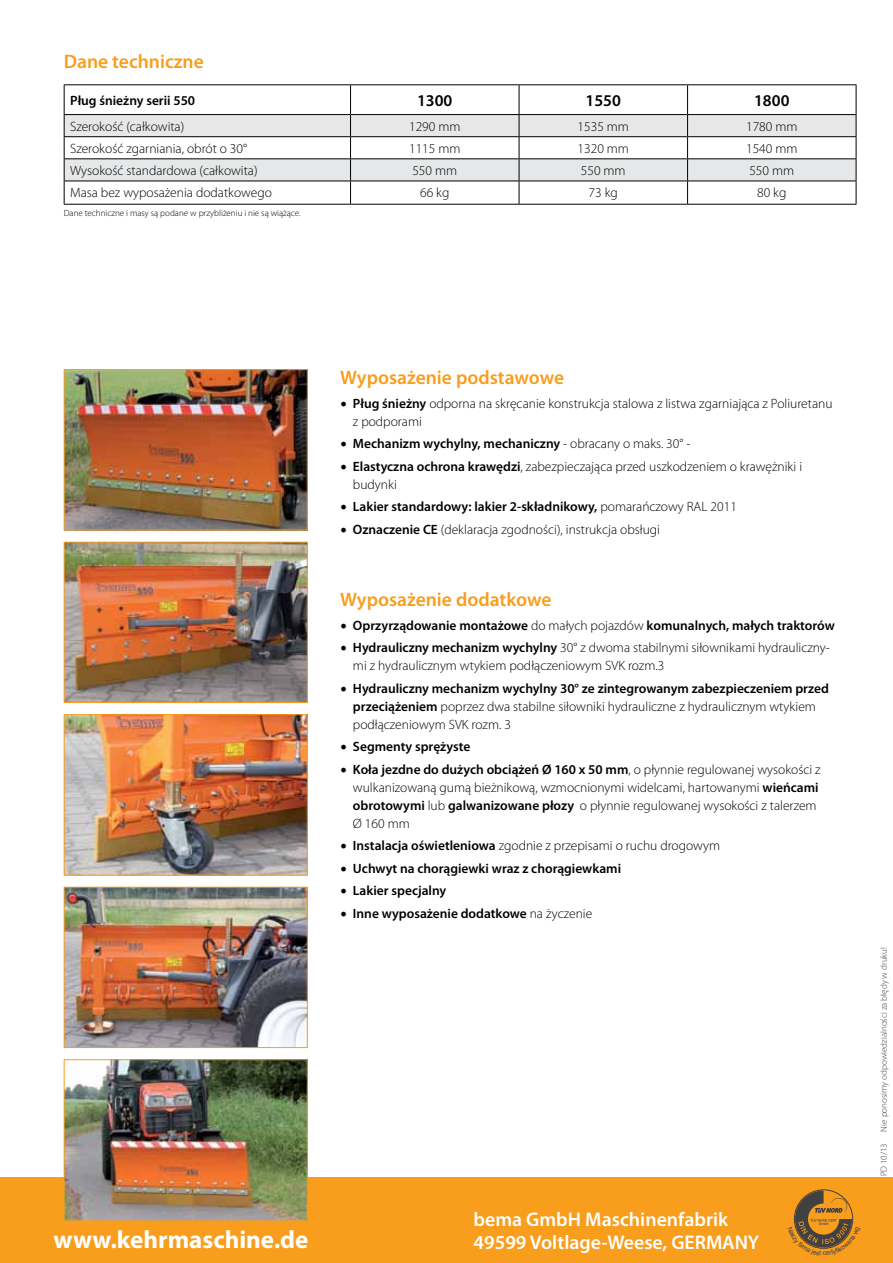
<style>
.page{position:relative;width:893px;height:1263px;background:#fff}
.page>*{position:absolute;margin:0;border:0;box-sizing:border-box;transform-origin:0 0}
.t1{font:700 25.05px "Myriad Pro";color:#fff}
.t2{font:600 19.8px "Myriad Pro";color:#fff}
.t3{font:600 19.5px "Myriad Pro";color:#f99d1c}
.t4{font:600 16.5px "Myriad Pro";color:#000}
.t5{font:300 13.5px/18px "Myriad Pro";color:#000}
.t6{font:600 13.5px "Myriad Pro";color:#000}
.t7{font:300 9px "Myriad Pro";color:#000}
.t8{font:300 9px "Myriad Pro";color:#414042}
.s1{font-family:"Minion Pro";font-weight:400;font-size:18px}
.s2{font-weight:600}
.s3{font-weight:300}
</style>
<div class="page">
<div style="left:0;top:1178px;width:893px;height:85px;background:#f99d1c"></div>
<img style="left:66px;top:716px;width:240px;height:157px">
<div style="left:64px;top:714px;width:244px;height:161px;border:1px solid #f99d1c"></div>
<img style="left:66px;top:371px;width:240px;height:157px">
<div style="left:64px;top:369px;width:244px;height:161px;border:1px solid #f99d1c"></div>
<img style="left:66px;top:889px;width:240px;height:157px">
<div style="left:64px;top:887px;width:244px;height:161px;border:1px solid #f99d1c"></div>
<img style="left:66px;top:544px;width:240px;height:157px">
<div style="left:64px;top:542px;width:244px;height:161px;border:1px solid #f99d1c"></div>
<img style="left:66px;top:1061px;width:240px;height:157px">
<div style="left:64px;top:1059px;width:244px;height:161px;border:1px solid #f99d1c"></div>
<hr style="left:64px;top:84px;width:287px;height:1px;background:#000">
<hr style="left:351px;top:84px;width:168px;height:1px;background:#000">
<hr style="left:519px;top:84px;width:169px;height:1px;background:#000">
<hr style="left:688px;top:84px;width:168px;height:1px;background:#000">
<svg style="left:64px;top:85px;width:793px;height:119px"></svg>
<hr style="left:64px;top:181px;width:287px;height:1px;background:#000">
<hr style="left:351px;top:181px;width:168px;height:1px;background:#000">
<hr style="left:519px;top:181px;width:169px;height:1px;background:#000">
<hr style="left:688px;top:181px;width:168px;height:1px;background:#000">
<hr style="left:64px;top:204px;width:287px;height:1px;background:#000">
<hr style="left:351px;top:204px;width:168px;height:1px;background:#000">
<hr style="left:519px;top:204px;width:169px;height:1px;background:#000">
<hr style="left:688px;top:204px;width:168px;height:1px;background:#000">
<svg style="left:793px;top:1190px;width:61px;height:59px"></svg>
<h3 class="t3" style="left:64px;top:49px;width:142px">Dane techniczne</h3>
<p class="t6" style="left:70px;top:92px;width:127px">Pług śnieżny serii 550</p>
<p class="t4" style="left:417px;top:90px;width:37px">1300</p>
<p class="t4" style="left:586px;top:90px;width:37px">1550</p>
<p class="t4" style="left:754px;top:90px;width:37px">1800</p>
<p class="t5" style="left:70px;top:117px;width:116px">Szerokość (całkowita)</p>
<p class="t5" style="left:409px;top:117px;width:53px">1290 mm</p>
<p class="t5" style="left:578px;top:117px;width:53px">1535 mm</p>
<p class="t5" style="left:746px;top:117px;width:53px">1780 mm</p>
<p class="t5" style="left:70px;top:139px;width:178px">Szerokość zgarniania, obrót o 30°</p>
<p class="t5" style="left:409px;top:139px;width:53px">1115 mm</p>
<p class="t5" style="left:578px;top:139px;width:53px">1320 mm</p>
<p class="t5" style="left:746px;top:139px;width:53px">1540 mm</p>
<p class="t5" style="left:70px;top:161px;width:189px">Wysokość standardowa (całkowita)</p>
<p class="t5" style="left:412px;top:161px;width:46px">550 mm</p>
<p class="t5" style="left:581px;top:161px;width:46px">550 mm</p>
<p class="t5" style="left:749px;top:161px;width:46px">550 mm</p>
<p class="t5" style="left:70px;top:183px;width:203px">Masa bez wyposażenia dodatkowego</p>
<p class="t5" style="left:420px;top:183px;width:31px">66 kg</p>
<p class="t5" style="left:589px;top:183px;width:31px">73 kg</p>
<p class="t5" style="left:757px;top:183px;width:31px">80 kg</p>
<p class="t7" style="left:64px;top:208px;width:238px">Dane techniczne i masy są podane w przybliżeniu i nie są wiążące.</p>
<h3 class="t3" style="left:340px;top:365px;width:225px">Wyposażenie podstawowe</h3>
<p class="t5" style="left:353px;top:394px;width:481px;text-indent:-13px"><span class="s1">•</span> <span class="s2">Pług śnieżny</span> odporna na skręcanie konstrukcja stalowa z listwa zgarniająca z Poliuretanu z podporami</p>
<p class="t6" style="left:340px;top:435px;width:352px"><span class="s1">•</span> Mechanizm wychylny, mechaniczny <span class="s3">- obracany o maks. 30° -</span></p>
<p class="t5" style="left:353px;top:457px;width:451px;text-indent:-13px"><span class="s1">•</span> <span class="s2">Elastyczna ochrona krawędzi</span>, zabezpieczająca przed uszkodzeniem o krawężniki i budynki</p>
<p class="t6" style="left:340px;top:498px;width:398px"><span class="s1">•</span> Lakier standardowy: lakier 2-składnikowy, <span class="s3">pomarańczowy RAL 2011</span></p>
<p class="t5" style="left:340px;top:520px;width:321px"><span class="s1">•</span> <span class="s2">Oznaczenie CE</span> (deklaracja zgodności), instrukcja obsługi</p>
<h3 class="t3" style="left:340px;top:587px;width:213px">Wyposażenie dodatkowe</h3>
<p class="t6" style="left:340px;top:617px;width:496px"><span class="s1">•</span> Oprzyrządowanie montażowe <span class="s3">do małych pojazdów</span> komunalnych, małych traktorów</p>
<p class="t5" style="left:353px;top:639px;width:478px;text-indent:-13px"><span class="s1">•</span> <span class="s2">Hydrauliczny mechanizm wychylny</span> 30° z dwoma stabilnymi siłownikami hydrauliczny&shy;mi z hydraulicznym wtykiem podłączeniowym SVK rozm.3</p>
<p class="t5" style="left:353px;top:679px;width:478px;text-indent:-13px"><span class="s1">•</span> <span class="s2">Hydrauliczny mechanizm wychylny 30° ze zintegrowanym zabezpieczeniem przed przeciążeniem</span> poprzez dwa stabilne siłowniki hydrauliczne z hydraulicznym wtykiem podłączeniowym SVK rozm. 3</p>
<p class="t6" style="left:340px;top:738px;width:132px"><span class="s1">•</span> Segmenty sprężyste</p>
<p class="t5" style="left:353px;top:760px;width:469px;text-indent:-13px"><span class="s1">•</span> <span class="s2">Koła jezdne do dużych obciążeń Ø 160 x 50 mm</span>, o płynnie regulowanej wysokości z wulkanizowaną gumą bieżnikową, wzmocnionymi widelcami, hartowanymi <span class="s2">wieńcami obrotowymi</span> lub <span class="s2">galwanizowane płozy</span> o płynnie regulowanej wysokości z talerzem Ø 160 mm</p>
<p class="t5" style="left:340px;top:837px;width:381px"><span class="s1">•</span> <span class="s2">Instalacja oświetleniowa</span> zgodnie z przepisami o ruchu drogowym</p>
<p class="t6" style="left:340px;top:860px;width:283px"><span class="s1">•</span> Uchwyt na chorągiewki wraz z chorągiewkami</p>
<p class="t6" style="left:340px;top:882px;width:108px"><span class="s1">•</span> Lakier specjalny</p>
<p class="t6" style="left:340px;top:905px;width:254px"><span class="s1">•</span> Inne wyposażenie dodatkowe <span class="s3">na życzenie</span></p>
<h2 class="t2" style="left:473px;top:1207px;width:256px">bema GmbH Maschinenfabrik</h2>
<h1 class="t1" style="left:54px;top:1223px;width:256px">www.kehrmaschine.de</h1>
<h2 class="t2" style="left:473px;top:1230px;width:287px">49599 Voltlage-Weese, GERMANY</h2>
<p class="t8" style="left:878px;top:1131px;width:186px;rotate:-90deg">Nie ponosimy odpowiedzialności za błędy w druku!</p>
<p class="t8" style="left:878px;top:1176px;width:35px;rotate:-90deg">PD 10/13</p>
</div>
